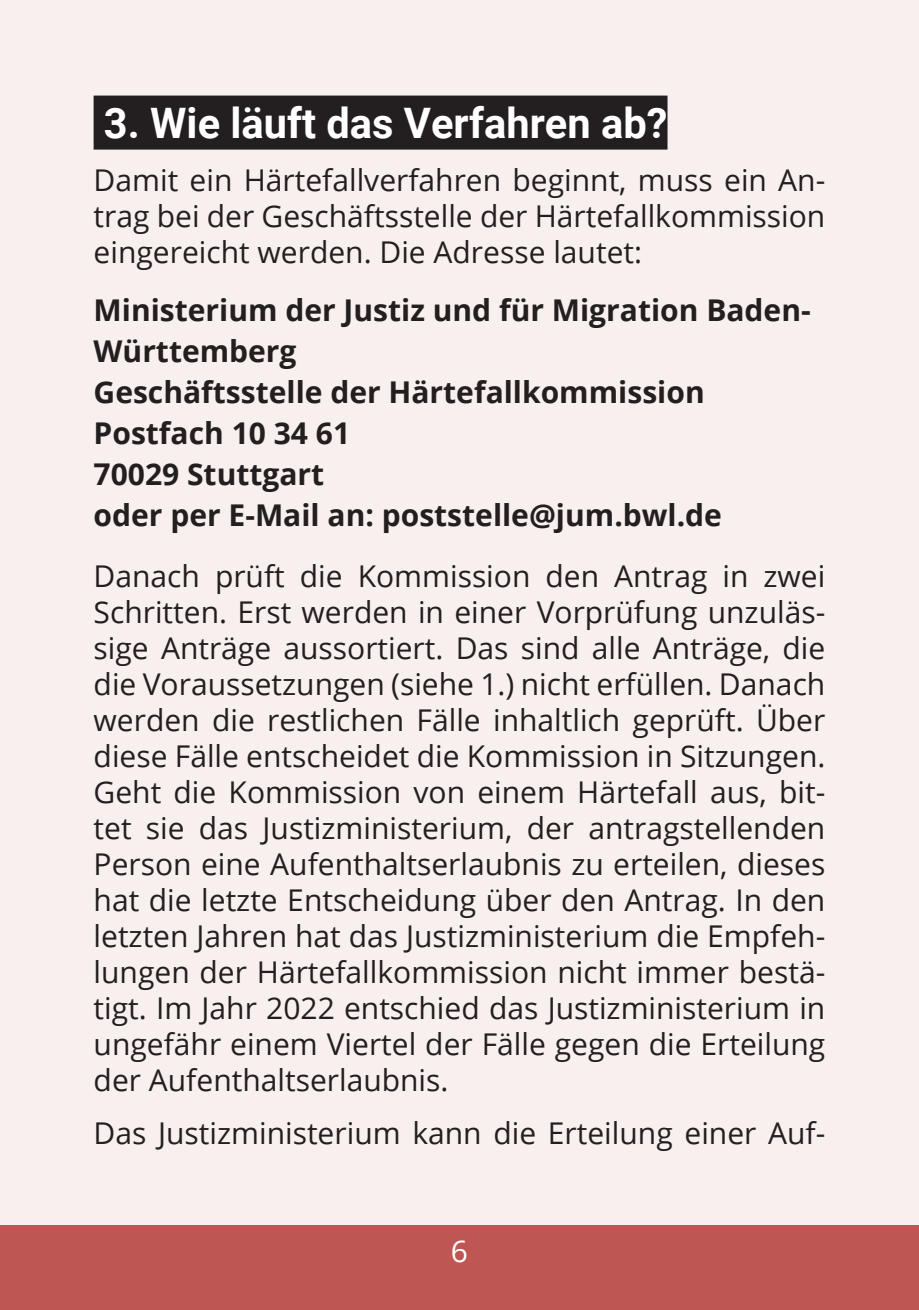
<style>
.page{position:relative;width:919px;height:1310px;background:#fff}
.page>*{position:absolute;margin:0;border:0;box-sizing:border-box;transform-origin:0 0}
.stp-text{font:700 42px "Roboto";color:#fff}
.stp-text-2{font:30px/36px "Open Sans";color:#231f20;text-align:justify}
.stp-text-3{font:700 30px "Open Sans";color:#231f20}
.t1{font:30px "Open Sans";color:#fff}
</style>
<div class="page">
<div style="left:0;top:0;width:918px;height:1310px;background:#f8f0ef"></div>
<div style="left:0;top:1225px;width:918px;height:85px;background:#be5654"></div>
<div style="left:94px;top:96px;width:573px;height:54px;background:#231f20"></div>
<p class="stp-text" style="left:104px;top:93px;width:565px">3. Wie läuft das Verfahren ab?</p>
<p class="stp-text-2" style="left:94px;top:161px;width:733px">Damit ein Härtefallverfahren beginnt, muss ein An&shy;trag bei der Geschäftsstelle der Härtefallkommission eingereicht werden. Die Adresse lautet:</p>
<p class="stp-text-3" style="left:94px;top:289px;width:718px">Ministerium der Justiz und für Migration Baden-</p>
<p class="stp-text-3" style="left:94px;top:330px;width:204px">Württemberg</p>
<p class="stp-text-3" style="left:94px;top:371px;width:612px">Geschäftsstelle der Härtefallkommission</p>
<p class="stp-text-3" style="left:94px;top:412px;width:258px">Postfach 10 34 61</p>
<p class="stp-text-3" style="left:94px;top:453px;width:232px">70029 Stuttgart</p>
<p class="stp-text-3" style="left:94px;top:494px;width:630px">oder per E-Mail an: poststelle@jum.bwl.de</p>
<p class="stp-text-2" style="left:94px;top:557px;width:733px">Danach prüft die Kommission den Antrag in zwei Schritten. Erst werden in einer Vorprüfung unzuläs&shy;sige Anträge aussortiert. Das sind alle Anträge, die die Voraussetzungen (siehe 1.) nicht erfüllen. Danach werden die restlichen Fälle inhaltlich geprüft. Über diese Fälle entscheidet die Kommission in Sitzungen.<br>Geht die Kommission von einem Härtefall aus, bit&shy;tet sie das Justizministerium, der antragstellenden Person eine Aufenthaltserlaubnis zu erteilen, dieses hat die letzte Entscheidung über den Antrag. In den letzten Jahren hat das Justizministerium die Empfeh&shy;lungen der Härtefallkommission nicht immer bestä&shy;tigt. Im Jahr 2022 entschied das Justizministerium in ungefähr einem Viertel der Fälle gegen die Erteilung der Aufenthaltserlaubnis.</p>
<p class="stp-text-2" style="left:94px;top:1114px;width:733px">Das Justizministerium kann die Erteilung einer Auf-</p>
<p class="t1" style="left:451px;top:1231px;width:19px">6</p>
</div>
